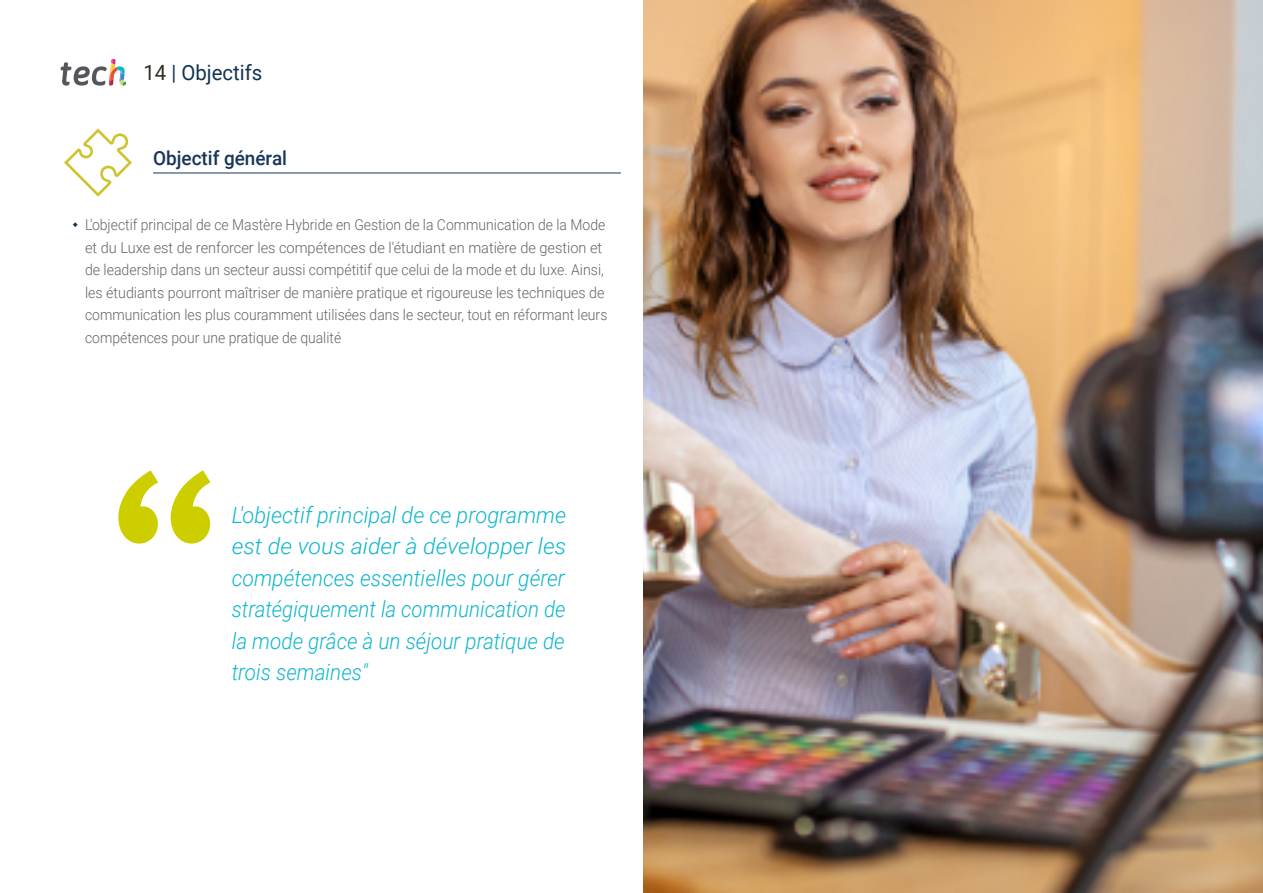
<style>
.page{position:relative;width:1263px;height:893px;background:#fff}
.page>*{position:absolute;margin:0;border:0;box-sizing:border-box;transform-origin:0 0}
.t1{font:italic 300 22.5px/31.5px "Roboto";color:#0fb6cf;text-align:justify}
.t2{font:21px "Roboto";color:#123352}
.t3{font:500 19.5px "Roboto";color:#17355b}
.t4{font:300 15px/22.5px "Roboto";color:#61646a;scale:.93 1}
.s1{color:#312e20}
</style>
<div class="page">
<svg style="left:61px;top:59px;width:65px;height:27px"></svg>
<img style="left:643px;top:0;width:620px;height:893px">
<svg style="left:118px;top:470px;width:92px;height:74px"></svg>
<hr style="left:153px;top:173px;width:468px;height:1px;background:#17355b">
<svg style="left:64px;top:128px;width:68px;height:69px"></svg>
<h2 class="t2" style="left:144px;top:57px;width:120px"><span class="s1">14</span> | Objectifs</h2>
<h3 class="t3" style="left:153px;top:144px;width:135px">Objectif général</h3>
<p class="t4" style="left:85px;top:213px;width:563px">L'objectif principal de ce Mastère Hybride en Gestion de la Communication de la Mode et du Luxe est de renforcer les compétences de l'étudiant en matière de gestion et de leadership dans un secteur aussi compétitif que celui de la mode et du luxe. Ainsi, les étudiants pourront maîtriser de manière pratique et rigoureuse les techniques de communication les plus couramment utilisées dans le secteur, tout en réformant leurs compétences pour une pratique de qualité</p>
<h1 class="t1" style="left:232px;top:498px;width:336px">L'objectif principal de ce programme est de vous aider à développer les compétences essentielles pour gérer stratégiquement la communication de la mode grâce à un séjour pratique de trois semaines"</h1>
</div>
